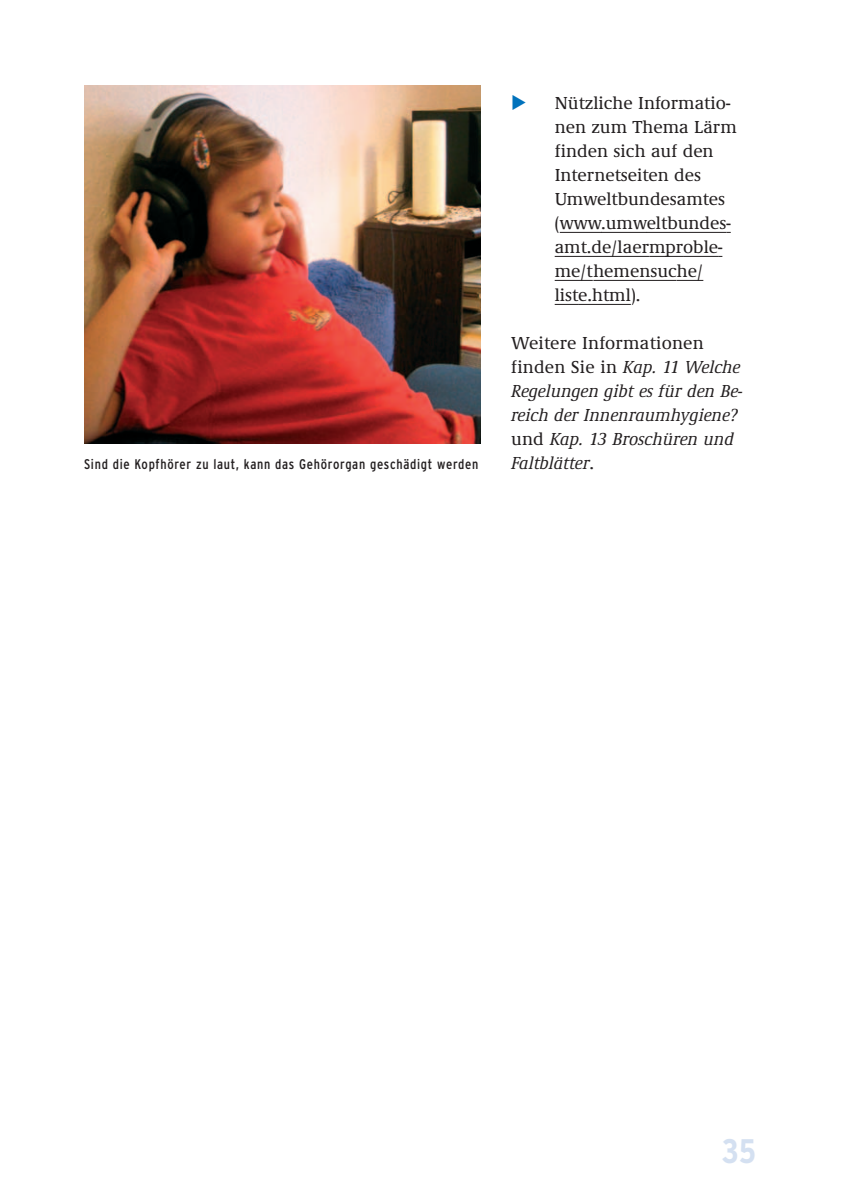
<style>
.page{position:relative;width:842px;height:1191px;background:#fff}
.page>*{position:absolute;margin:0;border:0;box-sizing:border-box;transform-origin:0 0}
.t1{font:700 condensed 34px "Interstate";color:#d4e0f1}
.t2{font:500 18px/24px "Demos EF";color:#231f20}
.t3{font:italic 500 18px/24px "Demos EF";color:#231f20}
.t4{font:condensed 14px "Interstate";letter-spacing:.05em;color:#231f20}
.s1{font-style:normal}
</style>
<div class="page">
<hr style="left:560px;top:232px;width:42px;height:1px;background:#231f20">
<hr style="left:601px;top:232px;width:46px;height:1px;background:#231f20">
<hr style="left:647px;top:232px;width:79px;height:1px;background:#231f20">
<hr style="left:555px;top:256px;width:94px;height:1px;background:#231f20">
<svg style="left:649px;top:256px;width:34px;height:1px"></svg>
<hr style="left:683px;top:256px;width:35px;height:1px;background:#231f20">
<hr style="left:555px;top:280px;width:38px;height:1px;background:#231f20">
<hr style="left:593px;top:280px;width:84px;height:1px;background:#231f20">
<svg style="left:677px;top:280px;width:26px;height:1px"></svg>
<svg style="left:555px;top:304px;width:23px;height:1px"></svg>
<hr style="left:578px;top:304px;width:53px;height:1px;background:#231f20">
<img style="left:84px;top:85px;width:397px;height:358px">
<p class="t4" style="left:84px;top:459px;width:396px">Sind die Kopfhörer zu laut, kann das Gehörorgan geschädigt werden</p>
<p class="t2" style="left:555px;top:93px;width:184px">Nützliche Informatio&shy;nen zum Thema Lärm finden sich auf den<br>Internetseiten des<br>Umweltbundesamtes (www.umweltbundes&shy;amt.de/laermproble&shy;me/themensuche/ liste.html).</p>
<p class="t3" style="left:511px;top:333px;width:233px"><span class="s1">Weitere Informationen finden Sie in</span> Kap. 11 Welche<br>Regelungen gibt es für den Be&shy;reich der Innenraumhygiene? <span class="s1">und</span> Kap. 13 Broschüren und<br>Faltblätter<span class="s1">.</span></p>
<h1 class="t1" style="left:722px;top:1137px;width:36px">35</h1>
</div>
